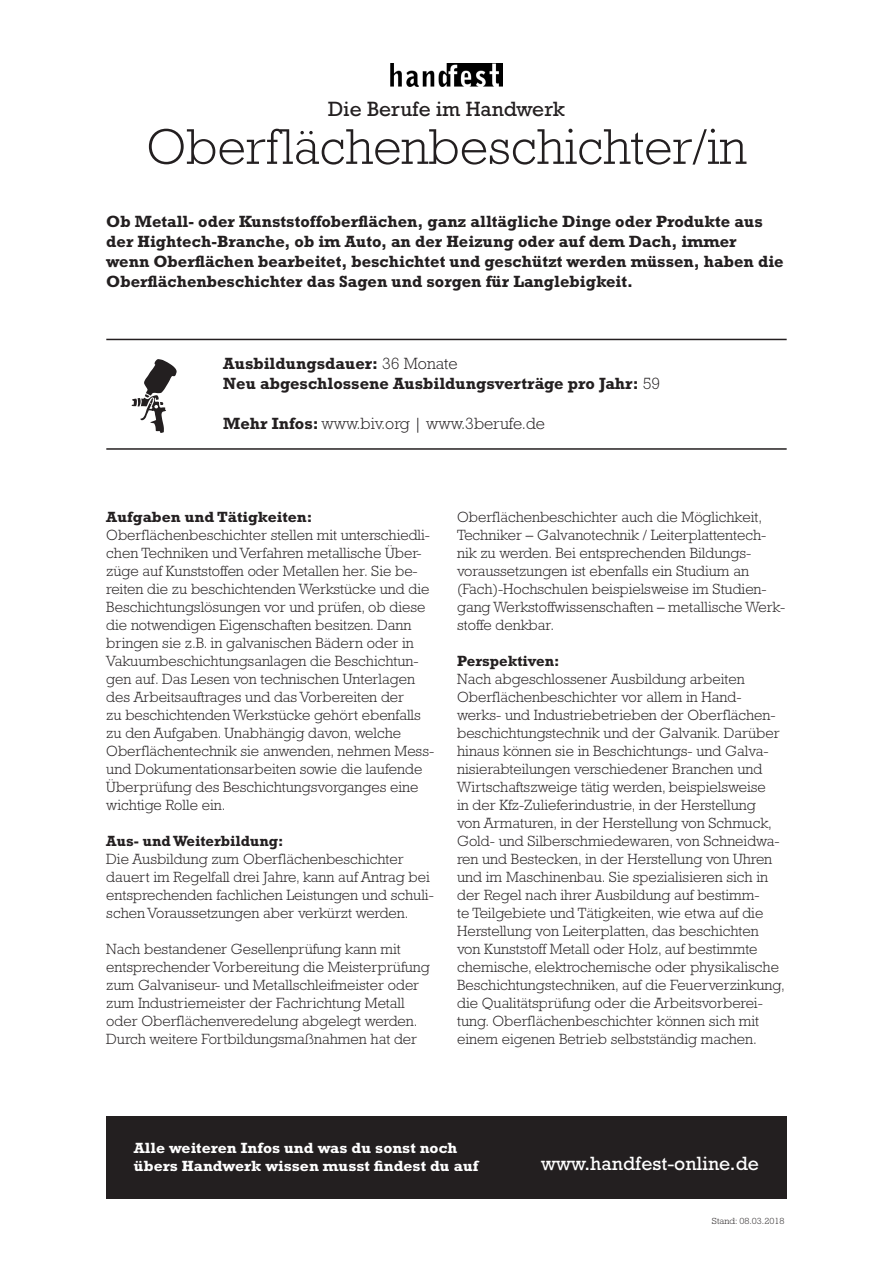
<style>
.page{position:relative;width:893px;height:1263px;background:#fff}
.page>*{position:absolute;margin:0;border:0;box-sizing:border-box;transform-origin:0 0}
.t1{font:300 51px "Rockwell Std";color:#231f20}
.t2{font:21px "Rockwell Std";color:#231f20}
.t3{font:19.5px "Rockwell Std";color:#fff}
.t4{font:700 16.5px/19.8px "Rockwell Std";color:#231f20}
.t5{font:300 16.5px "Rockwell Std";color:#231f20}
.t6{font:300 15px/18px "Rockwell Std";color:#231f20}
.t7{font:700 15px/18px "Rockwell Std";color:#fff;scale:1.05 1}
.t8{font:700 15px "Rockwell Std";color:#231f20}
.t9{font:700 15px "Rockwell Std";color:#231f20;scale:1.05 1}
.t10{font:300 9px "Rockwell Std";color:#231f20;scale:1.05 1}
.s1{font-weight:300}
.s2{font-weight:700}
</style>
<div class="page">
<img style="left:391px;top:64px;width:111px;height:23px">
<div style="left:106px;top:1116px;width:681px;height:82px;background:#231f20"></div>
<hr style="left:106px;top:339px;width:681px;height:1px;background:#231f20">
<hr style="left:106px;top:448px;width:681px;height:2px;background:#231f20">
<svg style="left:132px;top:359px;width:45px;height:74px"></svg>
<p class="t2" style="left:328px;top:97px;width:238px">Die Berufe im Handwerk</p>
<p class="t1" style="left:146px;top:118px;width:602px">Oberflächenbeschichter/in</p>
<p class="t4" style="left:106px;top:211px;width:679px">Ob Metall- oder Kunststoffoberflächen, ganz alltägliche Dinge oder Produkte aus der Hightech-Branche, ob im Auto, an der Heizung oder auf dem Dach, immer wenn Oberflächen bearbeitet, beschichtet und geschützt werden müssen, haben die Oberflächenbeschichter das Sagen und sorgen für Langlebigkeit.</p>
<p class="t4" style="left:223px;top:354px;width:236px">Ausbildungsdauer: <span class="s1">36 Monate</span></p>
<p class="t4" style="left:223px;top:373px;width:438px">Neu abgeschlossene Ausbildungsverträge pro Jahr: <span class="s1">59</span></p>
<p class="t5" style="left:223px;top:414px;width:323px"><span class="s2">Mehr Infos:</span> www.biv.org | www.3berufe.de</p>
<p class="t9" style="left:106px;top:508px;width:198px">Aufgaben und Tätigkeiten:</p>
<p class="t6" style="left:106px;top:526px;width:329px">Oberflächenbeschichter stellen mit unterschiedli&shy;chen Techniken und Verfahren metallische Über&shy;züge auf Kunststoffen oder Metallen her. Sie be&shy;reiten die zu beschichtenden Werkstücke und die Beschichtungslösungen vor und prüfen, ob diese die notwendigen Eigenschaften besitzen. Dann bringen sie z.B. in galvanischen Bädern oder in Vakuumbeschichtungsanlagen die Beschichtun&shy;gen auf. Das Lesen von technischen Unterlagen des Arbeitsauftrages und das Vorbereiten der<br>zu beschichtenden Werkstücke gehört ebenfalls zu den Aufgaben. Unabhängig davon, welche Oberflächentechnik sie anwenden, nehmen Mess&shy;und Dokumentationsarbeiten sowie die laufende Überprüfung des Beschichtungsvorganges eine wichtige Rolle ein.</p>
<p class="t8" style="left:106px;top:832px;width:179px">Aus- und Weiterbildung:</p>
<p class="t6" style="left:106px;top:850px;width:329px">Die Ausbildung zum Oberflächenbeschichter dauert im Regelfall drei Jahre, kann auf Antrag bei entsprechenden fachlichen Leistungen und schuli&shy;schen Voraussetzungen aber verkürzt werden.</p>
<p class="t6" style="left:106px;top:940px;width:325px">Nach bestandener Gesellenprüfung kann mit entsprechender Vorbereitung die Meisterprüfung zum Galvaniseur- und Metallschleifmeister oder zum Industriemeister der Fachrichtung Metall oder Oberflächenveredelung abgelegt werden.<br>Durch weitere Fortbildungsmaßnahmen hat der</p>
<p class="t6" style="left:457px;top:508px;width:330px">Oberflächenbeschichter auch die Möglichkeit, Techniker – Galvanotechnik / Leiterplattentech&shy;nik zu werden. Bei entsprechenden Bildungs&shy;voraussetzungen ist ebenfalls ein Studium an (Fach)-Hochschulen beispielsweise im Studien&shy;gang Werkstoffwissenschaften – metallische Werk&shy;stoffe denkbar.</p>
<p class="t8" style="left:457px;top:652px;width:104px">Perspektiven:</p>
<p class="t6" style="left:457px;top:670px;width:329px">Nach abgeschlossener Ausbildung arbeiten Oberflächenbeschichter vor allem in Hand&shy;werks- und Industriebetrieben der Oberflächen&shy;beschichtungstechnik und der Galvanik. Darüber hinaus können sie in Beschichtungs- und Galva&shy;nisierabteilungen verschiedener Branchen und Wirtschaftszweige tätig werden, beispielsweise<br>in der Kfz-Zulieferindustrie, in der Herstellung<br>von Armaturen, in der Herstellung von Schmuck, Gold- und Silberschmiedewaren, von Schneidwa&shy;ren und Bestecken, in der Herstellung von Uhren und im Maschinenbau. Sie spezialisieren sich in der Regel nach ihrer Ausbildung auf bestimm-<br>te Teilgebiete und Tätigkeiten, wie etwa auf die Herstellung von Leiterplatten, das beschichten von Kunststoff Metall oder Holz, auf bestimmte chemische, elektrochemische oder physikalische Beschichtungstechniken, auf die Feuerverzinkung, die Qualitätsprüfung oder die Arbeitsvorberei&shy;tung. Oberflächenbeschichter können sich mit einem eigenen Betrieb selbstständig machen.</p>
<p class="t7" style="left:134px;top:1139px;width:330px">Alle weiteren Infos und was du sonst noch übers Handwerk wissen musst findest du auf</p>
<p class="t3" style="left:541px;top:1152px;width:219px">www.handfest-online.de</p>
<p class="t10" style="left:712px;top:1216px;width:71px">Stand: 08.03.2018</p>
</div>
